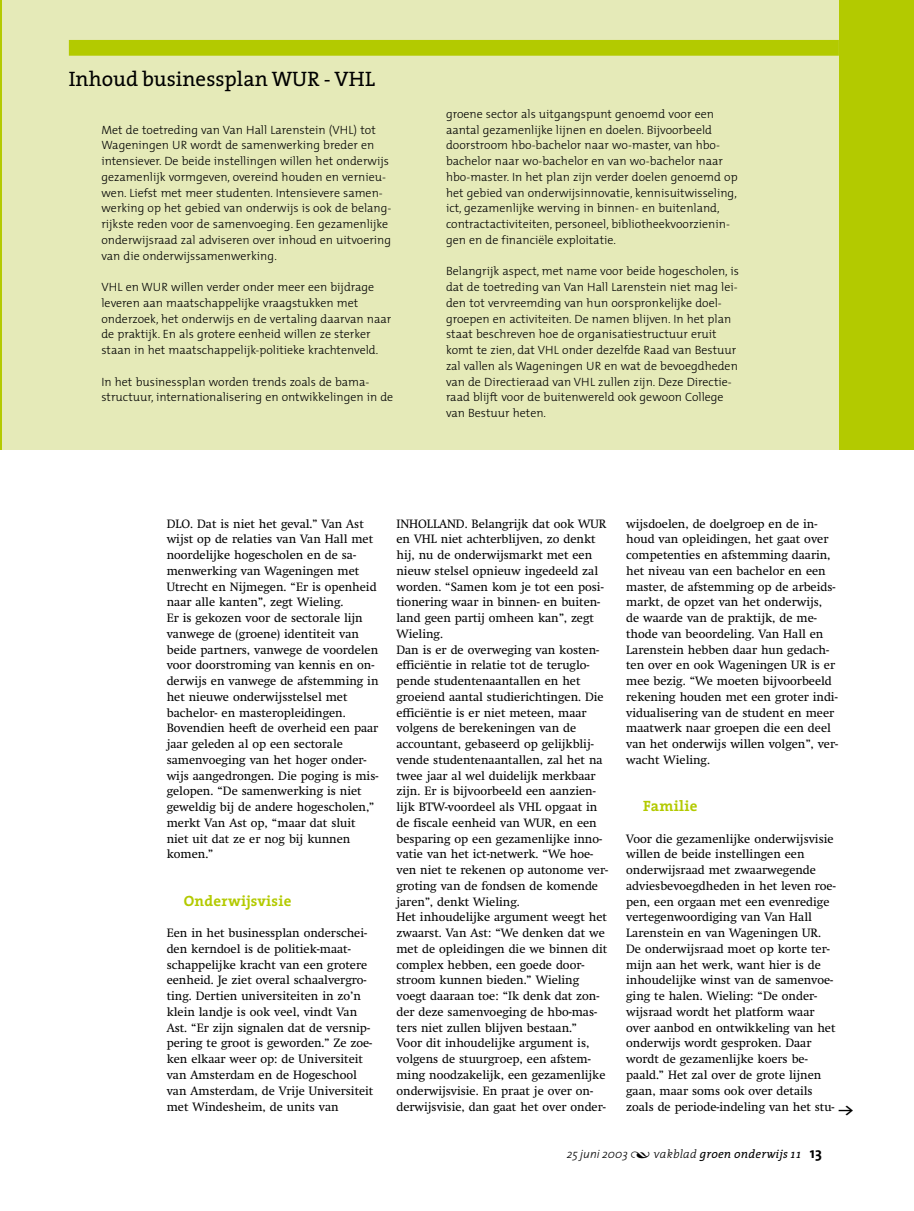
<style>
.page{position:relative;width:914px;height:1211px;background:#fff}
.page>*{position:absolute;margin:0;border:0;box-sizing:border-box;transform-origin:0 0}
.t1{font:21px "The Serif";color:#000}
.t2{font:700 15px "The Serif";letter-spacing:.02em;color:#b3ca00}
.t3{font:12px/15.8px "Swift Special";color:#000}
.t4{font:300 12px/15.8px "The Mix";color:#000}
.t5{font:italic 12px "The Serif";letter-spacing:.02em;color:#000}
.t6{font:12px "The Mix Bold Expert";color:#000;scale:1.24 1}
.s1{font-family:"The Sans";font-weight:300}
.s2{font-family:"The Serif Extra Light Expert";font-style:normal}
.s3{font-weight:300}
.s4{font-family:"The Sans";font-weight:700;font-style:normal;font-size:15px}
</style>
<div class="page">
<div style="left:0;top:0;width:914px;height:449px;background:#b3ca00"></div>
<div style="left:2px;top:0;width:836px;height:449px;background:#e5eab8"></div>
<div style="left:69px;top:40px;width:769px;height:16px;background:#b3ca00"></div>
<h1 class="t1" style="left:69px;top:72px;width:307px">Inhoud businessplan WUR - VHL</h1>
<p class="t4" style="left:101px;top:123px;width:291px">Met de toetreding van Van Hall Larenstein (VHL) tot Wageningen UR wordt de samenwerking breder en intensiever. De beide instellingen willen het onderwijs gezamenlijk vormgeven, overeind houden en vernieu&shy;wen. Liefst met meer studenten. Intensievere samen&shy;werking op het gebied van onderwijs is ook de belang&shy;rijkste reden voor de samenvoeging. Een gezamenlijke onderwijsraad zal adviseren over inhoud en uitvoering van die onderwijssamenwerking.</p>
<p class="t4" style="left:101px;top:280px;width:291px">VHL en WUR willen verder onder meer een bijdrage leveren aan maatschappelijke vraagstukken met onderzoek, het onderwijs en de vertaling daarvan naar de praktijk. En als grotere eenheid willen ze sterker staan in het maatschappelijk-politieke krachtenveld.</p>
<p class="t4" style="left:101px;top:375px;width:293px">In het businessplan worden trends zoals de bama&shy;structuur, internationalisering en ontwikkelingen in de</p>
<p class="t4" style="left:446px;top:107px;width:293px">groene sector als uitgangspunt genoemd voor een aantal gezamenlijke lijnen en doelen. Bijvoorbeeld doorstroom hbo-bachelor naar wo-master, van hbo&shy;bachelor naar wo-bachelor en van wo-bachelor naar hbo-master. In het plan zijn verder doelen genoemd op het gebied van onderwijsinnovatie, kennisuitwisseling, ict, gezamenlijke werving in binnen- en buitenland, contractactiviteiten, personeel, bibliotheekvoorzienin&shy;gen en de financiële exploitatie.</p>
<p class="t4" style="left:446px;top:265px;width:294px">Belangrijk aspect, met name voor beide hogescholen, is dat de toetreding van Van Hall Larenstein niet mag lei&shy;den tot vervreemding van hun oorspronkelijke doel&shy;groepen en activiteiten. De namen blijven. In het plan staat beschreven hoe de organisatiestructuur eruit komt te zien, dat VHL onder dezelfde Raad van Bestuur zal vallen als Wageningen UR en wat de bevoegdheden van de Directieraad van VHL zullen zijn. Deze Directie&shy;raad blijft voor de buitenwereld ook gewoon College van Bestuur heten.</p>
<p class="t3" style="left:167px;top:517px;width:213px">DLO. Dat is niet het geval.” Van Ast wijst op de relaties van Van Hall met noordelijke hogescholen en de sa&shy;menwerking van Wageningen met Utrecht en Nijmegen. “Er is openheid naar alle kanten”, zegt Wieling.<br>Er is gekozen voor de sectorale lijn vanwege de (groene) identiteit van beide partners, vanwege de voordelen voor doorstroming van kennis en on&shy;derwijs en vanwege de afstemming in het nieuwe onderwijsstelsel met bachelor- en masteropleidingen.<br>Bovendien heeft de overheid een paar jaar geleden al op een sectorale samenvoeging van het hoger onder&shy;wijs aangedrongen. Die poging is mis&shy;gelopen. “De samenwerking is niet geweldig bij de andere hogescholen,” merkt Van Ast op, “maar dat sluit niet uit dat ze er nog bij kunnen komen.”</p>
<p class="t2" style="left:184px;top:895px;width:109px">Onderwijsvisie</p>
<p class="t3" style="left:167px;top:926px;width:208px">Een in het businessplan onderschei&shy;den kerndoel is de politiek-maat&shy;schappelijke kracht van een grotere eenheid. Je ziet overal schaalvergro&shy;ting. Dertien universiteiten in zo’n klein landje is ook veel, vindt Van Ast. “Er zijn signalen dat de versnip&shy;pering te groot is geworden.” Ze zoe&shy;ken elkaar weer op: de Universiteit van Amsterdam en de Hogeschool van Amsterdam, de Vrije Universiteit met Windesheim, de units van</p>
<p class="t3" style="left:396px;top:517px;width:213px">INHOLLAND. Belangrijk dat ook WUR en VHL niet achterblijven, zo denkt hij, nu de onderwijsmarkt met een nieuw stelsel opnieuw ingedeeld zal worden. “Samen kom je tot een posi&shy;tionering waar in binnen- en buiten&shy;land geen partij omheen kan”, zegt Wieling.<br>Dan is er de overweging van kosten&shy;efficiëntie in relatie tot de teruglo&shy;pende studentenaantallen en het groeiend aantal studierichtingen. Die efficiëntie is er niet meteen, maar volgens de berekeningen van de accountant, gebaseerd op gelijkblij&shy;vende studentenaantallen, zal het na twee jaar al wel duidelijk merkbaar zijn. Er is bijvoorbeeld een aanzien&shy;lijk BTW-voordeel als VHL opgaat in de fiscale eenheid van WUR, en een besparing op een gezamenlijke inno&shy;vatie van het ict-netwerk. “We hoe&shy;ven niet te rekenen op autonome ver&shy;groting van de fondsen de komende jaren”, denkt Wieling.<br>Het inhoudelijke argument weegt het zwaarst. Van Ast: “We denken dat we met de opleidingen die we binnen dit complex hebben, een goede door&shy;stroom kunnen bieden.” Wieling voegt daaraan toe: “Ik denk dat zon&shy;der deze samenvoeging de hbo-mas&shy;ters niet zullen blijven bestaan.”<br>Voor dit inhoudelijke argument is, volgens de stuurgroep, een afstem&shy;ming noodzakelijk, een gezamenlijke onderwijsvisie. En praat je over on&shy;derwijsvisie, dan gaat het over onder-</p>
<p class="t3" style="left:626px;top:517px;width:213px">wijsdoelen, de doelgroep en de in&shy;houd van opleidingen, het gaat over competenties en afstemming daarin, het niveau van een bachelor en een master, de afstemming op de arbeids&shy;markt, de opzet van het onderwijs, de waarde van de praktijk, de me&shy;thode van beoordeling. Van Hall en Larenstein hebben daar hun gedach&shy;ten over en ook Wageningen UR is er mee bezig. “We moeten bijvoorbeeld rekening houden met een groter indi&shy;vidualisering van de student en meer maatwerk naar groepen die een deel van het onderwijs willen volgen”, ver&shy;wacht Wieling.</p>
<p class="t2" style="left:643px;top:800px;width:56px">Familie</p>
<p class="t3" style="left:626px;top:832px;width:211px">Voor die gezamenlijke onderwijsvisie willen de beide instellingen een onderwijsraad met zwaarwegende adviesbevoegdheden in het leven roe&shy;pen, een orgaan met een evenredige vertegenwoordiging van Van Hall Larenstein en van Wageningen UR.<br>De onderwijsraad moet op korte ter&shy;mijn aan het werk, want hier is de inhoudelijke winst van de samenvoe&shy;ging te halen. Wieling: “De onder&shy;wijsraad wordt het platform waar over aanbod en ontwikkeling van het onderwijs wordt gesproken. Daar wordt de gezamenlijke koers be&shy;paald.” Het zal over de grote lijnen gaan, maar soms ook over details zoals de periode-indeling van het stu-</p>
<p class="t6" style="left:838px;top:1103px;width:14px">Y</p>
<p class="t5" style="left:566px;top:1149px;width:256px"><span class="s1">25 juni 2003</span> <span class="s2">Œ</span> <span class="s3">vakblad</span> groen onderwijs 11 <span class="s4">13</span></p>
</div>
